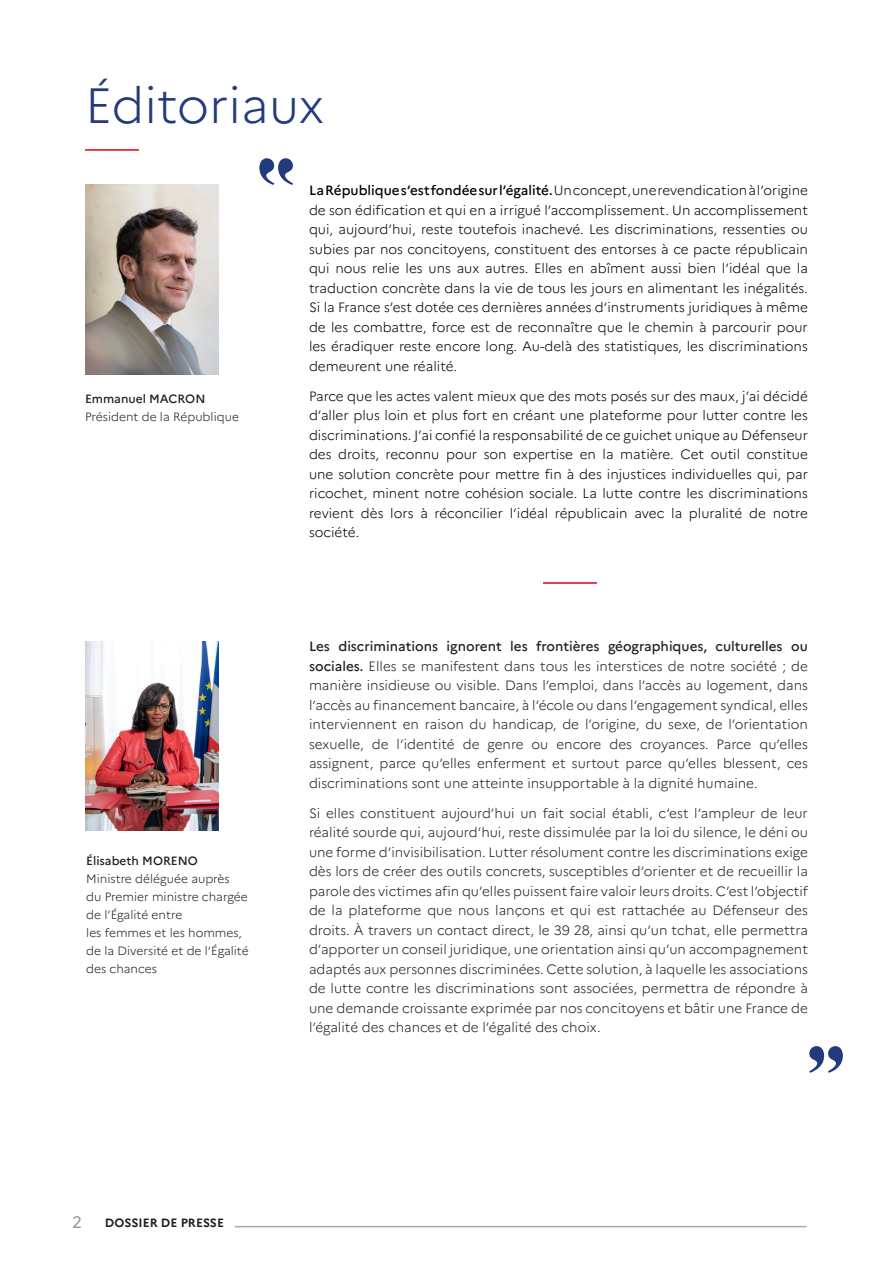
<style>
.page{position:relative;width:893px;height:1263px;background:#fff}
.page>*{position:absolute;margin:0;border:0;box-sizing:border-box;transform-origin:0 0}
.t1{font:300 49.5px "Marianne";color:#233b7d}
.t2{font:16.5px "Marianne";color:#939598}
.t3{font:300 13.5px/19.5px "Marianne";color:#231f20;text-align:justify}
.t4{font:300 13.5px/19.5px "Marianne";color:#000;text-align:justify}
.t5{font:300 12px/18px "Marianne";color:#231f20}
.t6{font:700 12px "Marianne";color:#231f20}
.s1{font-weight:500}
</style>
<div class="page">
<hr style="left:235px;top:1226px;width:571px;height:1px;background:#a8a9ad">
<hr style="left:85px;top:149px;width:54px;height:2px;background:#e0000f">
<img style="left:85px;top:185px;width:133px;height:189px">
<img style="left:85px;top:641px;width:133px;height:189px">
<svg style="left:259px;top:158px;width:34px;height:27px"></svg>
<svg style="left:809px;top:1046px;width:34px;height:27px"></svg>
<hr style="left:543px;top:582px;width:54px;height:2px;background:#e0000f">
<p class="t1" style="left:85px;top:75px;width:241px">Éditoriaux</p>
<p class="t5" style="left:85px;top:390px;width:155px"><span class="s1">Emmanuel MACRON<br></span>Président de la République</p>
<p class="t5" style="left:86px;top:851px;width:164px"><span class="s1">Élisabeth MORENO<br></span>Ministre déléguée auprès<br>du Premier ministre chargée de l’Égalité entre<br>les femmes et les hommes, de la Diversité et de l’Égalité des chances</p>
<p class="t4" style="left:309px;top:181px;width:500px"><span class="s1">La République s’est fondée sur l’égalité.</span> Un concept, une revendication à l’origine de son édification et qui en a irrigué l’accomplissement. Un accomplissement qui, aujourd’hui, reste toutefois inachevé. Les discriminations, ressenties ou subies par nos concitoyens, constituent des entorses à ce pacte républicain qui nous relie les uns aux autres. Elles en abîment aussi bien l’idéal que la traduction concrète dans la vie de tous les jours en alimentant les inégalités.<br>Si la France s’est dotée ces dernières années d’instruments juridiques à même de les combattre, force est de reconnaître que le chemin à parcourir pour les éradiquer reste encore long. Au-delà des statistiques, les discriminations demeurent une réalité.</p>
<p class="t4" style="left:309px;top:386px;width:500px">Parce que les actes valent mieux que des mots posés sur des maux, j’ai décidé d’aller plus loin et plus fort en créant une plateforme pour lutter contre les discriminations. J’ai confié la responsabilité de ce guichet unique au Défenseur des droits, reconnu pour son expertise en la matière. Cet outil constitue une solution concrète pour mettre fin à des injustices individuelles qui, par ricochet, minent notre cohésion sociale. La lutte contre les discriminations revient dès lors à réconcilier l’idéal républicain avec la pluralité de notre société.</p>
<p class="t3" style="left:309px;top:637px;width:500px"><span class="s1">Les discriminations ignorent les frontières géographiques, culturelles ou sociales.</span> Elles se manifestent dans tous les interstices de notre société ; de manière insidieuse ou visible. Dans l’emploi, dans l’accès au logement, dans l’accès au financement bancaire, à l’école ou dans l’engagement syndical, elles interviennent en raison du handicap, de l’origine, du sexe, de l’orientation sexuelle, de l’identité de genre ou encore des croyances. Parce qu’elles assignent, parce qu’elles enferment et surtout parce qu’elles blessent, ces discriminations sont une atteinte insupportable à la dignité humaine.</p>
<p class="t3" style="left:309px;top:803px;width:500px">Si elles constituent aujourd’hui un fait social établi, c’est l’ampleur de leur réalité sourde qui, aujourd’hui, reste dissimulée par la loi du silence, le déni ou une forme d’invisibilisation. Lutter résolument contre les discriminations exige dès lors de créer des outils concrets, susceptibles d’orienter et de recueillir la parole des victimes afin qu’elles puissent faire valoir leurs droits. C’est l’objectif de la plateforme que nous lançons et qui est rattachée au Défenseur des droits. À travers un contact direct, le 39 28, ainsi qu’un tchat, elle permettra d’apporter un conseil juridique, une orientation ainsi qu’un accompagnement adaptés aux personnes discriminées. Cette solution, à laquelle les associations de lutte contre les discriminations sont associées, permettra de répondre à une demande croissante exprimée par nos concitoyens et bâtir une France de l’égalité des chances et de l’égalité des choix.</p>
<p class="t2" style="left:72px;top:1212px;width:11px">2</p>
<p class="t6" style="left:105px;top:1216px;width:121px">DOSSIER DE PRESSE</p>
</div>
